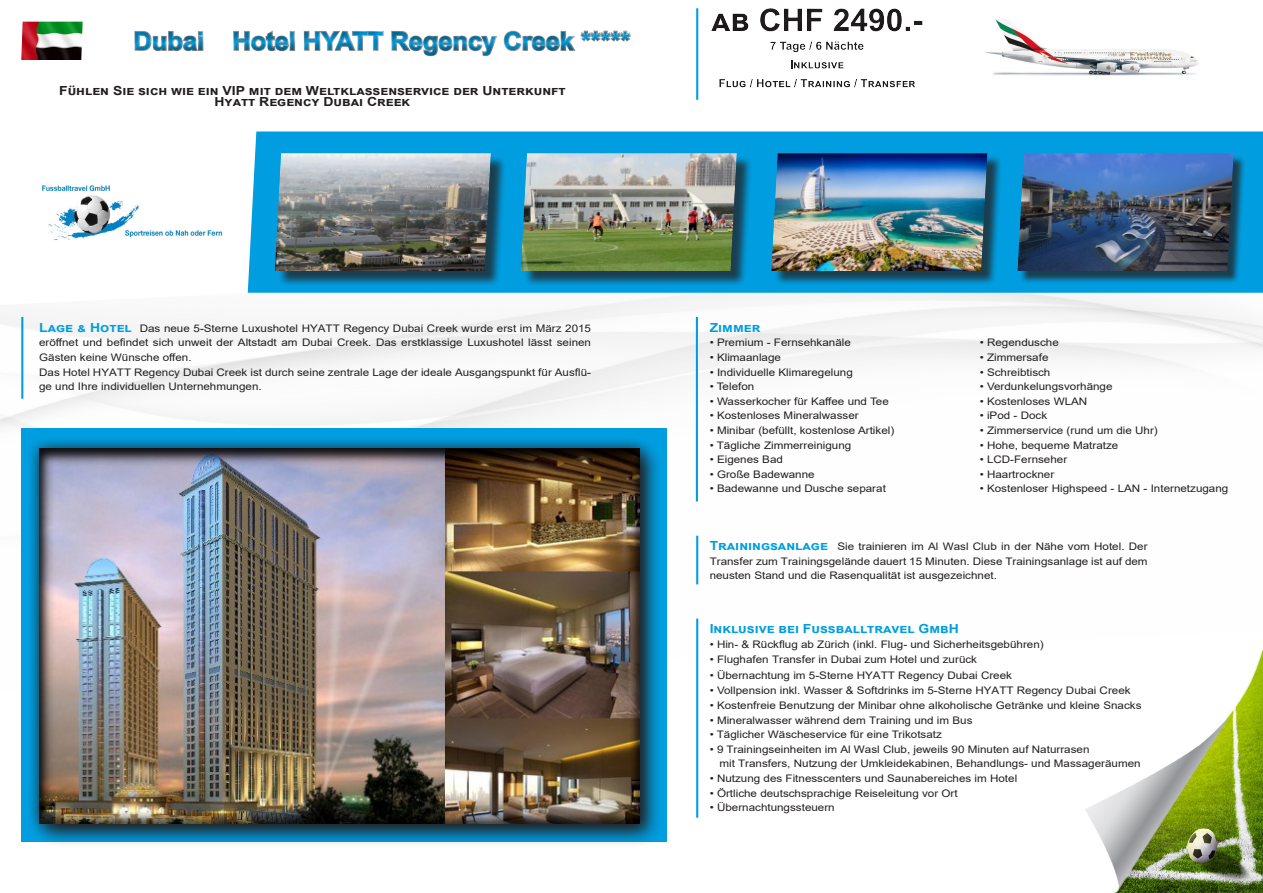
<style>
.page{position:relative;width:1263px;height:893px;background:#fff}
.page>*{position:absolute;margin:0;border:0;box-sizing:border-box;transform-origin:0 0}
.t1{font:700 25.05px "Arial";color:#009ee1}
.t2{font:700 12.45px "Arial";color:#231f20;scale:1.12 1}
.t3{font:700 12.45px "Arial";color:#009ee1;scale:1.12 1}
.t4{font:10.35px/14.5px "Arial";color:#231f20;text-align:justify;scale:1.12 1}
.s1{font-weight:700;font-size:12.45px;color:#009ee1}
</style>
<div class="page">
<img style="left:1085px;top:691px;width:178px;height:202px">
<img style="left:0;top:289px;width:1263px;height:402px">
<div style="left:248px;top:131px;width:1015px;height:162px;background:#009ee1"></div>
<div style="left:1019px;top:155px;width:227px;height:129px;background:#231f20;opacity:.75"></div>
<img style="left:1017px;top:153px;width:217px;height:118px">
<div style="left:773px;top:155px;width:229px;height:131px;background:#231f20;opacity:.75"></div>
<img style="left:769px;top:152px;width:219px;height:120px">
<hr style="left:696px;top:619px;width:2px;height:199px;background:#009ee1">
<hr style="left:696px;top:317px;width:2px;height:184px;background:#009ee1">
<div style="left:701px;top:0;width:232px;height:99px;background:#231f20;opacity:.5"></div>
<hr style="left:696px;top:8px;width:2px;height:92px;background:#009ee1">
<div style="left:523px;top:155px;width:230px;height:133px;background:#231f20;opacity:.75"></div>
<img style="left:518px;top:151px;width:220px;height:120px">
<img style="left:984px;top:19px;width:215px;height:57px">
<hr style="left:696px;top:536px;width:2px;height:48px;background:#009ee1">
<div style="left:21px;top:429px;width:645px;height:413px;background:#009ee1"></div>
<div style="left:123px;top:17px;width:518px;height:52px;background:#231f20;opacity:.5"></div>
<svg style="left:41px;top:451px;width:618px;height:393px;fill:#058ec9"></svg>
<div style="left:25px;top:435px;width:628px;height:402px;background:#231f20;opacity:.75"></div>
<img style="left:39px;top:445px;width:601px;height:378px">
<hr style="left:21px;top:317px;width:2px;height:82px;background:#009ee1">
<div style="left:277px;top:155px;width:230px;height:133px;background:#231f20;opacity:.75"></div>
<img style="left:272px;top:151px;width:220px;height:120px">
<img style="left:21px;top:22px;width:62px;height:38px">
<img style="left:42px;top:185px;width:181px;height:55px">
<h1 class="t1" style="left:134px;top:23px;width:498px">Dubai Hotel HYATT Regency Creek *****</h1>
<p class="t2" style="left:59px;top:82px;width:454px">Fühlen Sie sich wie ein VIP mit dem Weltklassenservice der Unterkunft</p>
<p class="t2" style="left:214px;top:93px;width:176px">Hyatt Regency Dubai Creek</p>
<p class="t4" style="left:39px;top:321px;width:494px"><span class="s1">Lage &amp; Hotel</span> Das neue 5-Sterne Luxushotel HYATT Regency Dubai Creek wurde erst im März 2015 eröffnet und befindet sich unweit der Altstadt am Dubai Creek. Das erstklassige Luxushotel lässt seinen Gästen keine Wünsche offen.</p>
<p class="t4" style="left:39px;top:365px;width:494px">Das Hotel HYATT Regency Dubai Creek ist durch seine zentrale Lage der ideale Ausgangspunkt für Ausflü&shy;ge und Ihre individuellen Unternehmungen.</p>
<p class="t3" style="left:710px;top:319px;width:47px">Zimmer</p>
<p class="t4" style="left:710px;top:335px;width:128px">• Premium - Fernsehkanäle</p>
<p class="t4" style="left:980px;top:335px;width:72px">• Regendusche</p>
<p class="t4" style="left:710px;top:350px;width:65px">• Klimaanlage</p>
<p class="t4" style="left:980px;top:350px;width:63px">• Zimmersafe</p>
<p class="t4" style="left:710px;top:365px;width:129px">• Individuelle Klimaregelung</p>
<p class="t4" style="left:980px;top:365px;width:65px">• Schreibtisch</p>
<p class="t4" style="left:710px;top:379px;width:41px">• Telefon</p>
<p class="t4" style="left:980px;top:379px;width:120px">• Verdunkelungsvorhänge</p>
<p class="t4" style="left:710px;top:394px;width:161px">• Wasserkocher für Kaffee und Tee</p>
<p class="t4" style="left:980px;top:394px;width:98px">• Kostenloses WLAN</p>
<p class="t4" style="left:710px;top:408px;width:135px">• Kostenloses Mineralwasser</p>
<p class="t4" style="left:980px;top:408px;width:62px">• iPod - Dock</p>
<p class="t4" style="left:710px;top:423px;width:166px">• Minibar (befüllt, kostenlose Artikel)</p>
<p class="t4" style="left:980px;top:423px;width:160px">• Zimmerservice (rund um die Uhr)</p>
<p class="t4" style="left:710px;top:437px;width:128px">• Tägliche Zimmerreinigung</p>
<p class="t4" style="left:980px;top:437px;width:125px">• Hohe, bequeme Matratze</p>
<p class="t4" style="left:710px;top:452px;width:67px">• Eigenes Bad</p>
<p class="t4" style="left:980px;top:452px;width:80px">• LCD-Fernseher</p>
<p class="t4" style="left:710px;top:467px;width:95px">• Große Badewanne</p>
<p class="t4" style="left:980px;top:467px;width:68px">• Haartrockner</p>
<p class="t4" style="left:710px;top:481px;width:159px">• Badewanne und Dusche separat</p>
<p class="t4" style="left:980px;top:481px;width:224px">• Kostenloser Highspeed - LAN - Internetzugang</p>
<p class="t4" style="left:710px;top:539px;width:393px"><span class="s1">Trainingsanlage</span> Sie trainieren im Al Wasl Club in der Nähe vom Hotel. Der Transfer zum Trainingsgelände dauert 15 Minuten. Diese Trainingsanlage ist auf dem neusten Stand und die Rasenqualität ist ausgezeichnet.</p>
<p class="t3" style="left:710px;top:620px;width:224px">Inklusive bei Fussballtravel GmbH</p>
<p class="t4" style="left:710px;top:636px;width:300px">• Hin- &amp; Rückflug ab Zürich (inkl. Flug- und Sicherheitsgebühren)</p>
<p class="t4" style="left:710px;top:652px;width:240px">• Flughafen Transfer in Dubai zum Hotel und zurück</p>
<p class="t4" style="left:710px;top:668px;width:271px">• Übernachtung im 5-Sterne HYATT Regency Dubai Creek</p>
<p class="t4" style="left:710px;top:683px;width:377px">• Vollpension inkl. Wasser &amp; Softdrinks im 5-Sterne HYATT Regency Dubai Creek</p>
<p class="t4" style="left:710px;top:698px;width:387px">• Kostenfreie Benutzung der Minibar ohne alkoholische Getränke und kleine Snacks</p>
<p class="t4" style="left:710px;top:713px;width:236px">• Mineralwasser während dem Training und im Bus</p>
<p class="t4" style="left:710px;top:727px;width:209px">• Täglicher Wäscheservice für eine Trikotsatz</p>
<p class="t4" style="left:710px;top:742px;width:341px">• 9 Trainingseinheiten im Al Wasl Club, jeweils 90 Minuten auf Naturrasen</p>
<p class="t4" style="left:719px;top:756px;width:378px">mit Transfers, Nutzung der Umkleidekabinen, Behandlungs- und Massageräumen</p>
<p class="t4" style="left:710px;top:771px;width:276px">• Nutzung des Fitnesscenters und Saunabereiches im Hotel</p>
<p class="t4" style="left:710px;top:785px;width:223px">• Örtliche deutschsprachige Reiseleitung vor Ort</p>
<p class="t4" style="left:710px;top:800px;width:113px">• Übernachtungssteuern</p>
</div>
